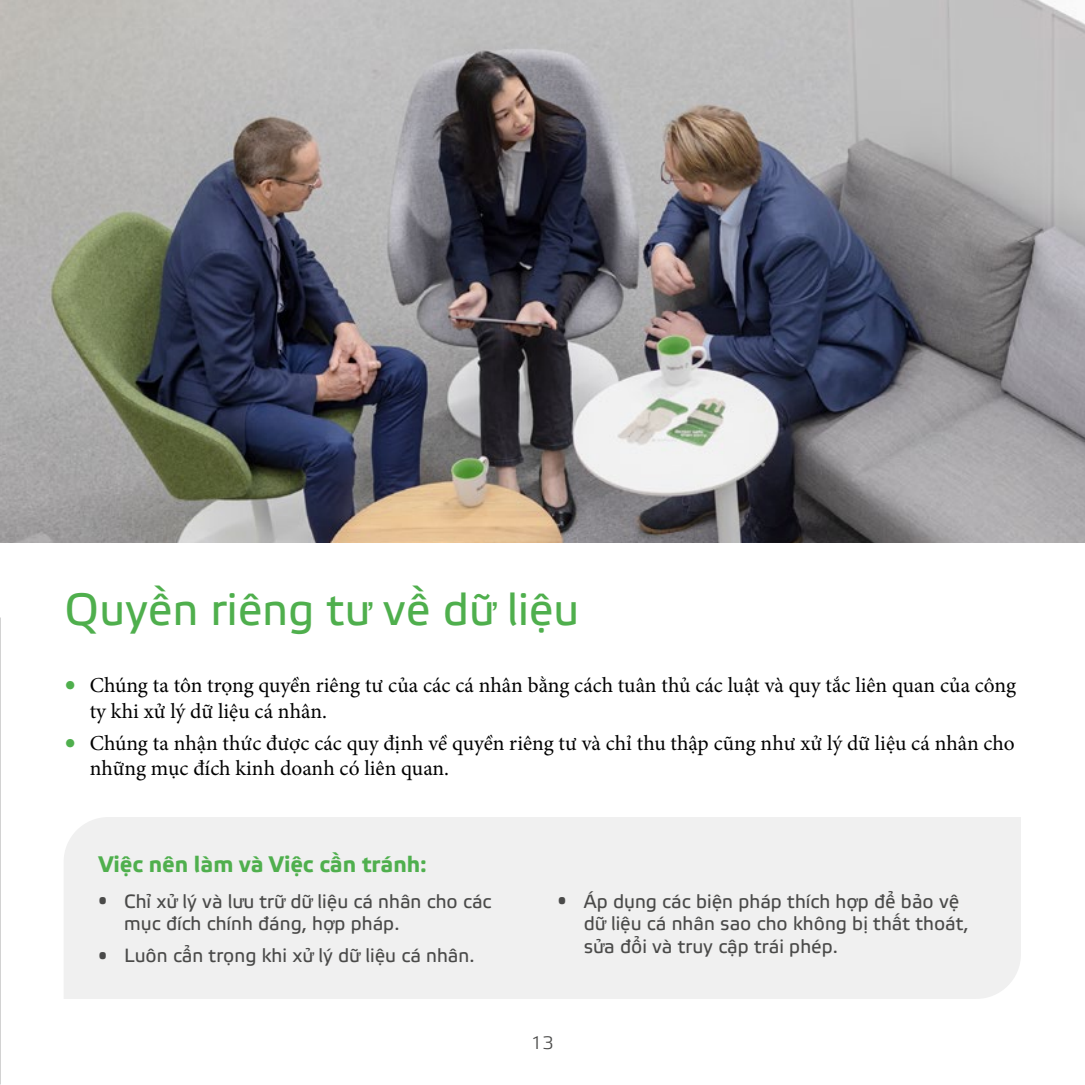
<style>
.page{position:relative;width:1085px;height:1085px;background:#fff}
.page>*{position:absolute;margin:0;border:0;box-sizing:border-box;transform-origin:0 0}
.t1{font:45px "Etelka Text";color:#4faf4d}
.t2{font:700 22.5px "Etelka Text";color:#4faf4d}
.t3{font:21.38px/25.7px "Minion Pro";color:#000}
.t4{font:19.12px/22.5px "Etelka Text";color:#4a4a49}
.t5{font:300 18px "Etelka";color:#4a4a49}
.s1{font-size:31.5px;color:#4faf4d}
.s2{font-size:13.5px}
</style>
<div class="page">
<img style="left:0;top:617px;width:1px;height:467px">
<img style="left:0;top:0;width:1084px;height:543px">
<div style="left:64px;top:817px;width:956px;height:181px;background:#f0f0f0"></div>
<h1 class="t1" style="left:64px;top:581px;width:516px">Quyền riêng tư về dữ liệu</h1>
<p class="t3" style="left:90px;top:672px;width:927px;text-indent:-26px"><span class="s1">•</span> Chúng ta tôn trọng quyền riêng tư của các cá nhân bằng cách tuân thủ các luật và quy tắc liên quan của công ty khi xử lý dữ liệu cá nhân.</p>
<p class="t3" style="left:90px;top:730px;width:926px;text-indent:-26px"><span class="s1">•</span> Chúng ta nhận thức được các quy định về quyền riêng tư và chỉ thu thập cũng như xử lý dữ liệu cá nhân cho những mục đích kinh doanh có liên quan.</p>
<p class="t2" style="left:99px;top:850px;width:330px">Việc nên làm và Việc cần tránh:</p>
<p class="t4" style="left:124px;top:890px;width:369px;text-indent:-26px"><span class="s2">•</span> Chỉ xử lý và lưu trữ dữ liệu cá nhân cho các mục đích chính đáng, hợp pháp.</p>
<p class="t4" style="left:99px;top:944px;width:377px"><span class="s2">•</span> Luôn cẩn trọng khi xử lý dữ liệu cá nhân.</p>
<p class="t4" style="left:583px;top:890px;width:386px;text-indent:-26px"><span class="s2">•</span> Áp dụng các biện pháp thích hợp để bảo vệ dữ liệu cá nhân sao cho không bị thất thoát, sửa đổi và truy cập trái phép.</p>
<p class="t5" style="left:531px;top:1031px;width:24px">13</p>
</div>
